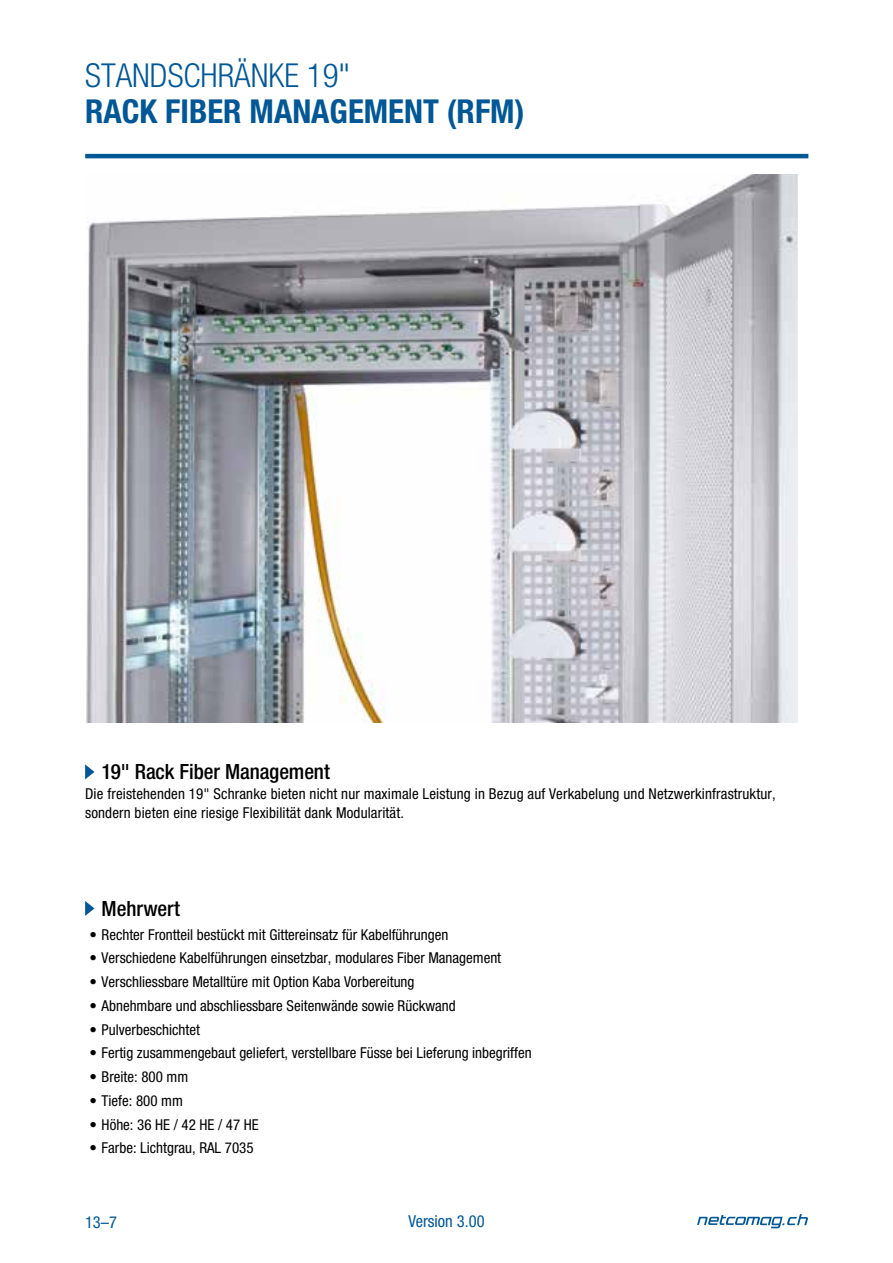
<style>
.page{position:relative;width:893px;height:1263px;background:#fff}
.page>*{position:absolute;margin:0;border:0;box-sizing:border-box;transform-origin:0 0}
.t1{font:700 condensed 33px "Helvetica Neue LT Std";color:#005795}
.t2{font:300 condensed 33px "Helvetica Neue LT Std";color:#005795}
.t3{font:500 condensed 21px "Helvetica Neue LT Std";letter-spacing:-.005em;color:#000}
.t4{font:condensed 16.5px "Helvetica Neue LT Std";color:#005795}
.t5{font:condensed 15px/19.5px "Helvetica Neue LT Std";color:#000}
</style>
<div class="page">
<svg style="left:85px;top:764px;width:9px;height:15px"></svg>
<svg style="left:85px;top:901px;width:9px;height:15px"></svg>
<hr style="left:85px;top:154px;width:723px;height:4px;background:#005795">
<img style="left:86px;top:174px;width:711px;height:549px">
<svg style="left:697px;top:1214px;width:111px;height:14px"></svg>
<h1 class="t2" style="left:85px;top:57px;width:266px">STANDSCHRÄNKE 19"</h1>
<h1 class="t1" style="left:85px;top:92px;width:441px">RACK FIBER MANAGEMENT (RFM)</h1>
<h2 class="t3" style="left:102px;top:759px;width:230px">19" Rack Fiber Management</h2>
<p class="t5" style="left:85px;top:784px;width:692px">Die freistehenden 19" Schranke bieten nicht nur maximale Leistung in Bezug auf Verkabelung und Netzwerkinfrastruktur, sondern bieten eine riesige Flexibilität dank Modularität.</p>
<h2 class="t3" style="left:102px;top:896px;width:80px">Mehrwert</h2>
<p class="t5" style="left:89px;top:924px;width:361px">• Rechter Frontteil bestückt mit Gittereinsatz für Kabelführungen</p>
<p class="t5" style="left:89px;top:948px;width:413px">• Verschiedene Kabelführungen einsetzbar, modulares Fiber Management</p>
<p class="t5" style="left:89px;top:972px;width:327px">• Verschliessbare Metalltüre mit Option Kaba Vorbereitung</p>
<p class="t5" style="left:89px;top:996px;width:368px">• Abnehmbare und abschliessbare Seitenwände sowie Rückwand</p>
<p class="t5" style="left:89px;top:1019px;width:112px">• Pulverbeschichtet</p>
<p class="t5" style="left:89px;top:1043px;width:444px">• Fertig zusammengebaut geliefert, verstellbare Füsse bei Lieferung inbegriffen</p>
<p class="t5" style="left:89px;top:1067px;width:100px">• Breite: 800 mm</p>
<p class="t5" style="left:89px;top:1091px;width:95px">• Tiefe: 800 mm</p>
<p class="t5" style="left:89px;top:1114px;width:171px">• Höhe: 36 HE / 42 HE / 47 HE</p>
<p class="t5" style="left:89px;top:1138px;width:166px">• Farbe: Lichtgrau, RAL 7035</p>
<p class="t4" style="left:85px;top:1212px;width:34px">13–7</p>
<p class="t4" style="left:408px;top:1212px;width:78px">Version 3.00</p>
</div>
